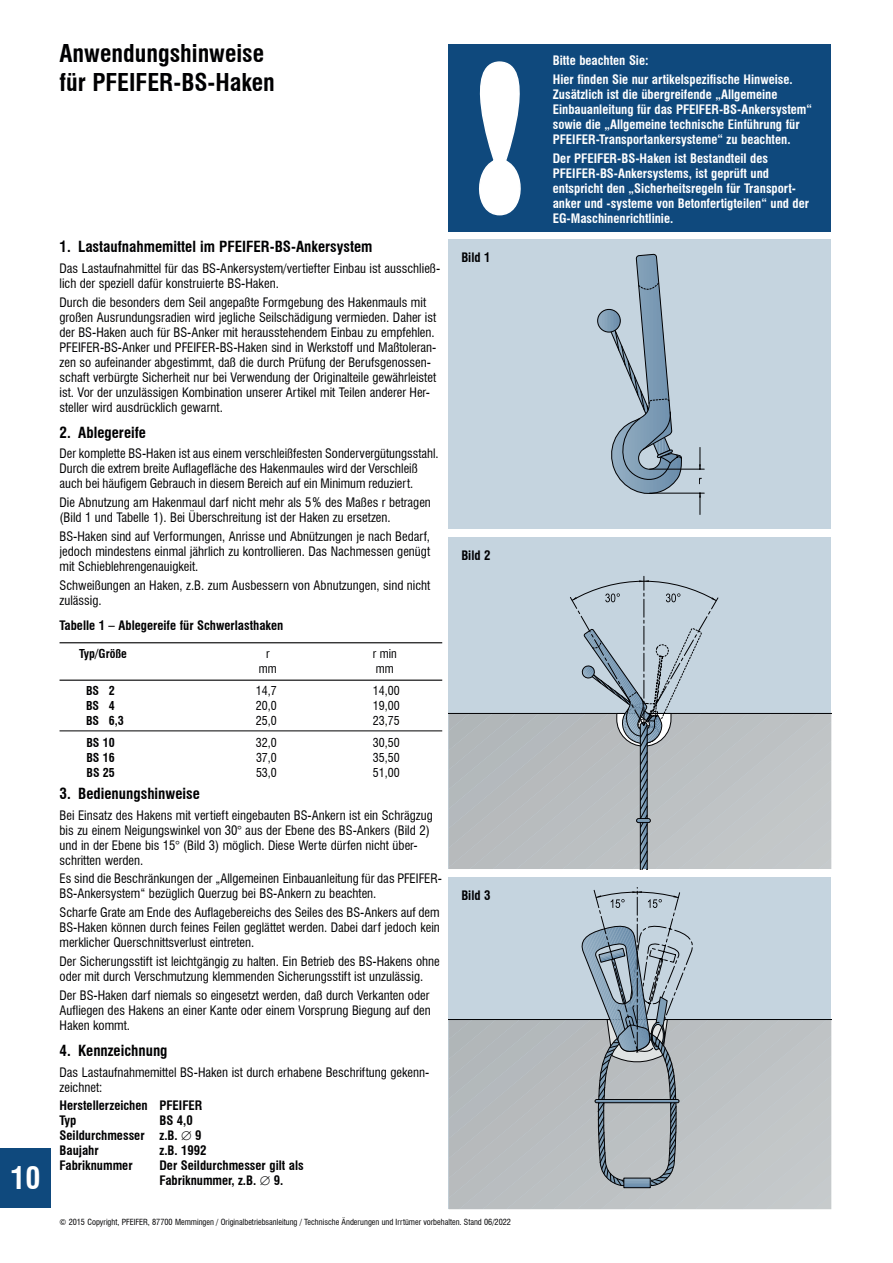
<style>
.page{position:relative;width:893px;height:1263px;background:#fff}
.page>*{position:absolute;margin:0;border:0;box-sizing:border-box;transform-origin:0 0}
.t1{font:700 condensed 30px "Swiss 721 BT";color:#fff}
.t2{font:700 condensed 24px/28.5px "Swiss 721 BT";color:#000002}
.t3{font:700 condensed 15px "Swiss 721 BT";color:#000002}
.t4{font:condensed 12.75px/15px "Swiss 721 BT";color:#000002}
.t5{font:700 condensed 12.75px/15px "Swiss 721 BT";color:#fff}
.t6{font:700 condensed 12.75px/15px "Swiss 721 BT";color:#000002}
.t7{font:condensed 12px "Swiss 721 BT";color:#000002}
.t8{font:700 condensed 12px "Swiss 721 BT";color:#000002}
.t9{font:condensed 8.25px "Swiss 721 BT";color:#000002}
</style>
<div class="page">
<div style="left:0;top:1148px;width:51px;height:60px;background:#0f497d"></div>
<div style="left:449px;top:240px;width:382px;height:289px;background:#c5d4df"></div>
<svg style="left:598px;top:254px;width:84px;height:245px;background:#a1b4c4"></svg>
<div style="left:597px;top:309px;width:24px;height:23px;border:1px solid #000002;border-radius:50%"></div>
<hr style="left:650px;top:469px;width:54px;height:1px;background:#000002">
<svg style="left:699px;top:447px;width:2px;height:22px"></svg>
<hr style="left:650px;top:493px;width:54px;height:1px;background:#000002">
<svg style="left:699px;top:494px;width:2px;height:20px"></svg>
<svg style="left:699px;top:478px;width:3px;height:6px"></svg>
<div style="left:449px;top:537px;width:382px;height:39px;background:#c5d4df"></div>
<svg style="left:449px;top:576px;width:382px;height:293px;background:#bac3ca"></svg>
<div style="left:449px;top:877px;width:382px;height:10px;background:#c5d4df"></div>
<svg style="left:449px;top:887px;width:382px;height:322px;background:#b7c0c7"></svg>
<div style="left:449px;top:44px;width:382px;height:187px;background:#0f497d"></div>
<svg style="left:479px;top:61px;width:42px;height:155px"></svg>
<hr style="left:60px;top:642px;width:382px;height:1px;background:#000002">
<hr style="left:60px;top:680px;width:382px;height:1px;background:#000002">
<hr style="left:60px;top:730px;width:382px;height:1px;background:#000002">
<h2 class="t2" style="left:60px;top:39px;width:217px">Anwendungshinweise für PFEIFER-BS-Haken</h2>
<h1 class="t1" style="left:11px;top:1160px;width:31px">10</h1>
<p class="t3" style="left:60px;top:238px;width:315px">1. Lastaufnahmemittel im PFEIFER-BS-Ankersystem</p>
<p class="t4" style="left:60px;top:261px;width:382px">Das Lastaufnahmittel für das BS-Ankersystem/vertiefter Einbau ist ausschließ&shy;lich der speziell dafür konstruierte BS-Haken.</p>
<p class="t4" style="left:60px;top:295px;width:378px">Durch die besonders dem Seil angepaßte Formgebung des Hakenmauls mit großen Ausrundungsradien wird jegliche Seilschädigung vermieden. Daher ist der BS-Haken auch für BS-Anker mit herausstehendem Einbau zu empfehlen.<br>PFEIFER-BS-Anker und PFEIFER-BS-Haken sind in Werkstoff und Maßtoleran&shy;zen so aufeinander abgestimmt, daß die durch Prüfung der Berufsgenossen&shy;schaft verbürgte Sicherheit nur bei Verwendung der Originalteile gewährleistet ist. Vor der unzulässigen Kombination unserer Artikel mit Teilen anderer Her&shy;steller wird ausdrücklich gewarnt.</p>
<p class="t3" style="left:60px;top:423px;width:88px">2. Ablegereife</p>
<p class="t4" style="left:60px;top:446px;width:381px">Der komplette BS-Haken ist aus einem verschleißfesten Sondervergütungsstahl.<br>Durch die extrem breite Auflagefläche des Hakenmaules wird der Verschleiß auch bei häufigem Gebrauch in diesem Bereich auf ein Minimum reduziert.</p>
<p class="t4" style="left:60px;top:495px;width:373px">Die Abnutzung am Hakenmaul darf nicht mehr als 5% des Maßes r betragen (Bild 1 und Tabelle 1). Bei Überschreitung ist der Haken zu ersetzen.</p>
<p class="t4" style="left:60px;top:529px;width:372px;text-align:justify">BS-Haken sind auf Verformungen, Anrisse und Abnützungen je nach Bedarf, jedoch mindestens einmal jährlich zu kontrollieren. Das Nachmessen genügt mit Schieblehrengenauigkeit.</p>
<p class="t4" style="left:60px;top:578px;width:372px">Schweißungen an Haken, z.B. zum Ausbessern von Abnutzungen, sind nicht zulässig.</p>
<p class="t6" style="left:60px;top:618px;width:225px">Tabelle 1 – Ablegereife für Schwerlasthaken</p>
<p class="t8" style="left:79px;top:647px;width:49px">Typ/Größe</p>
<p class="t7" style="left:266px;top:647px;width:5px">r</p>
<p class="t7" style="left:373px;top:647px;width:25px">r min</p>
<p class="t7" style="left:259px;top:662px;width:19px">mm</p>
<p class="t7" style="left:376px;top:662px;width:19px">mm</p>
<p class="t8" style="left:86px;top:683px;width:30px">BS 2</p>
<p class="t7" style="left:256px;top:683px;width:22px">14,7</p>
<p class="t7" style="left:373px;top:683px;width:28px">14,00</p>
<p class="t8" style="left:86px;top:698px;width:30px">BS 4</p>
<p class="t7" style="left:256px;top:698px;width:22px">20,0</p>
<p class="t7" style="left:373px;top:698px;width:28px">19,00</p>
<p class="t8" style="left:86px;top:713px;width:39px">BS 6,3</p>
<p class="t7" style="left:256px;top:713px;width:22px">25,0</p>
<p class="t7" style="left:373px;top:713px;width:28px">23,75</p>
<p class="t8" style="left:86px;top:735px;width:30px">BS 10</p>
<p class="t7" style="left:256px;top:735px;width:22px">32,0</p>
<p class="t7" style="left:373px;top:735px;width:28px">30,50</p>
<p class="t8" style="left:86px;top:750px;width:30px">BS 16</p>
<p class="t7" style="left:256px;top:750px;width:22px">37,0</p>
<p class="t7" style="left:373px;top:750px;width:28px">35,50</p>
<p class="t8" style="left:86px;top:765px;width:30px">BS 25</p>
<p class="t7" style="left:256px;top:765px;width:22px">53,0</p>
<p class="t7" style="left:373px;top:765px;width:28px">51,00</p>
<p class="t3" style="left:60px;top:785px;width:142px">3. Bedienungshinweise</p>
<p class="t4" style="left:60px;top:807px;width:375px">Bei Einsatz des Hakens mit vertieft eingebauten BS-Ankern ist ein Schrägzug bis zu einem Neigungswinkel von 30° aus der Ebene des BS-Ankers (Bild 2) und in der Ebene bis 15° (Bild 3) möglich. Diese Werte dürfen nicht über&shy;schritten werden.</p>
<p class="t4" style="left:60px;top:871px;width:384px">Es sind die Beschränkungen der „Allgemeinen Einbauanleitung für das PFEIFER-<br>BS-Ankersystem“ bezüglich Querzug bei BS-Ankern zu beachten.</p>
<p class="t4" style="left:60px;top:905px;width:382px;text-align:justify">Scharfe Grate am Ende des Auflagebereichs des Seiles des BS-Ankers auf dem BS-Haken können durch feines Feilen geglättet werden. Dabei darf jedoch kein merklicher Querschnittsverlust eintreten.</p>
<p class="t4" style="left:60px;top:954px;width:382px">Der Sicherungsstift ist leichtgängig zu halten. Ein Betrieb des BS-Hakens ohne oder mit durch Verschmutzung klemmenden Sicherungsstift ist unzulässig.</p>
<p class="t4" style="left:60px;top:988px;width:373px;text-align:justify">Der BS-Haken darf niemals so eingesetzt werden, daß durch Verkanten oder Aufliegen des Hakens an einer Kante oder einem Vorsprung Biegung auf den Haken kommt.</p>
<p class="t3" style="left:60px;top:1041px;width:110px">4. Kennzeichnung</p>
<p class="t4" style="left:60px;top:1064px;width:371px">Das Lastaufnahmemittel BS-Haken ist durch erhabene Beschriftung gekenn&shy;zeichnet:</p>
<p class="t6" style="left:60px;top:1098px;width:144px">Herstellerzeichen PFEIFER<br>Typ</p>
<p class="t6" style="left:60px;top:1113px;width:144px;text-indent:100px">BS 4,0<br>Seildurchmesser z.B. ∅ 9<br>Baujahr</p>
<p class="t6" style="left:159px;top:1143px;width:49px">z.B. 1992</p>
<p class="t6" style="left:60px;top:1158px;width:75px">Fabriknummer</p>
<p class="t6" style="left:159px;top:1158px;width:146px">Der Seildurchmesser gilt als<br>Fabriknummer, z.B. ∅ 9.</p>
<p class="t6" style="left:461px;top:250px;width:31px">Bild 1</p>
<p class="t6" style="left:461px;top:548px;width:31px">Bild 2</p>
<p class="t6" style="left:461px;top:888px;width:31px">Bild 3</p>
<p class="t9" style="left:60px;top:1217px;width:453px">© 2015 Copyright, PFEIFER, 87700 Memmingen / Originalbetriebsanleitung / Technische Änderungen und Irrtümer vorbehalten. Stand 06/2022</p>
<p class="t5" style="left:553px;top:50px;width:241px;line-height:19.2px">Bitte beachten Sie:<br>Hier finden Sie nur artikelspezifische Hinweise.</p>
<p class="t5" style="left:553px;top:87px;width:261px">Zusätzlich ist die übergreifende „Allgemeine Einbauanleitung für das PFEIFER-BS-Ankersystem“ sowie die „Allgemeine technische Einführung für PFEIFER-Transportankersysteme“ zu beachten.</p>
<p class="t5" style="left:553px;top:151px;width:258px">Der PFEIFER-BS-Haken ist Bestandteil des PFEIFER-BS-Ankersystems, ist geprüft und entspricht den „Sicherheitsregeln für Transport&shy;anker und -systeme von Betonfertigteilen“ und der EG-Maschinenrichtlinie.</p>
</div>
